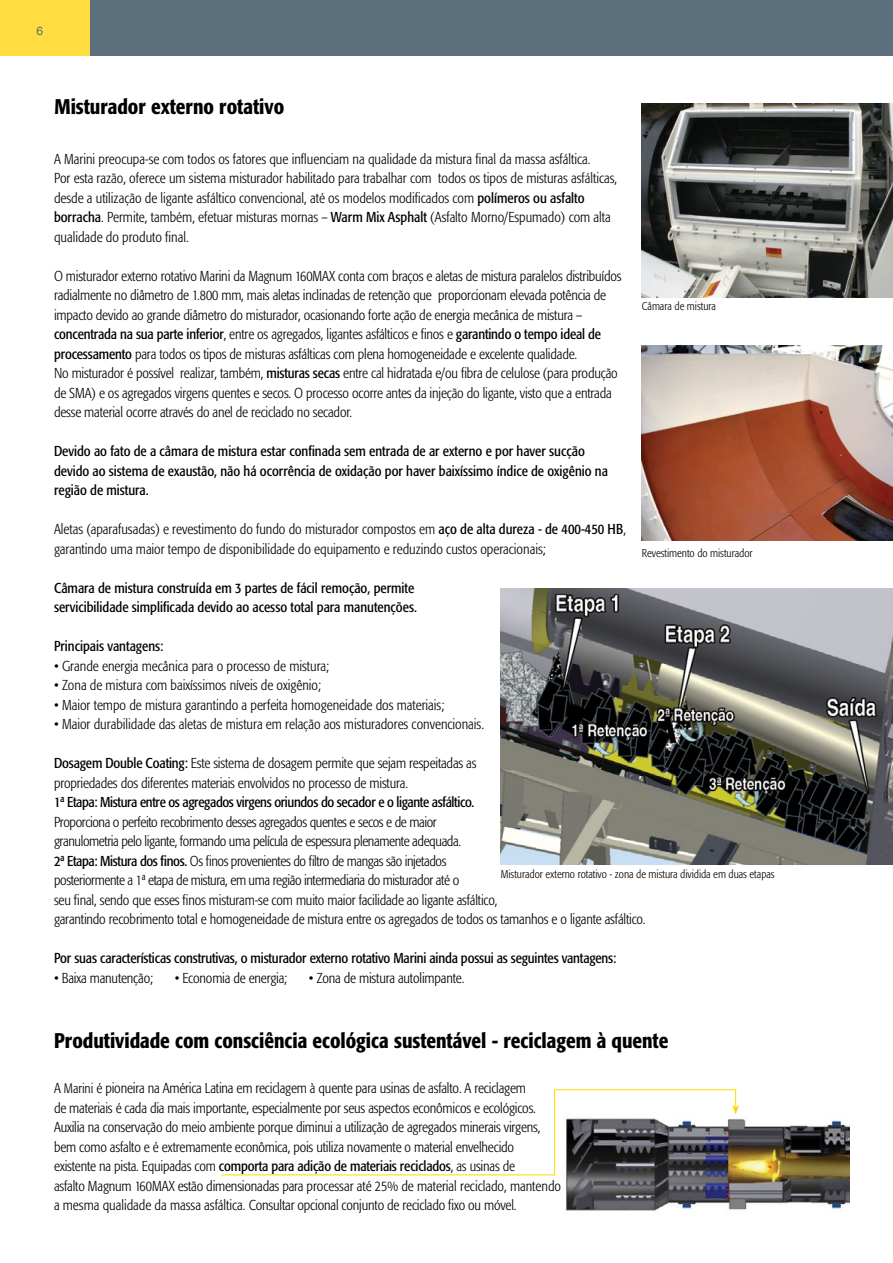
<style>
.page{position:relative;width:893px;height:1263px;background:#fff}
.page>*{position:absolute;margin:0;border:0;box-sizing:border-box;transform-origin:0 0}
.t1{font:500 condensed 21px "Formata";color:#000}
.t2{font:300 condensed 14.25px/19.5px "Formata";letter-spacing:-.01em;color:#000}
.t3{font:condensed 14.25px/19.5px "Formata";color:#000}
.t4{font:condensed 14.25px "Formata";letter-spacing:-.025em;color:#000}
.t5{font:12px "Helvetica Neue";color:#5c6f7c}
.t6{font:300 condensed 11.25px "Formata";color:#000}
.s1{font-weight:400}
.s2{font-size:13.5px}
</style>
<div class="page">
<div style="left:0;top:0;width:90px;height:56px;background:#ffdc40"></div>
<div style="left:90px;top:0;width:803px;height:56px;background:#5c6f7c"></div>
<img style="left:642px;top:345px;width:251px;height:196px">
<img style="left:642px;top:104px;width:251px;height:193px">
<img style="left:501px;top:588px;width:392px;height:276px">
<img style="left:566px;top:1119px;width:284px;height:92px">
<svg style="left:221px;top:1089px;width:518px;height:87px"></svg>
<p class="t5" style="left:36px;top:22px;width:8px">6</p>
<h1 class="t1" style="left:55px;top:94px;width:231px">Misturador externo rotativo</h1>
<p class="t2" style="left:54px;top:149px;width:565px">A Marini preocupa-se com todos os fatores que influenciam na qualidade da mistura final da massa asfáltica.<br>Por esta razão, oferece um sistema misturador habilitado para trabalhar com todos os tipos de misturas asfálticas, desde a utilização de ligante asfáltico convencional, até os modelos modificados com <span class="s1">polímeros ou asfalto borracha</span>. Permite, também, efetuar misturas mornas – <span class="s1">Warm Mix Asphalt</span> (Asfalto Morno/Espumado) com alta qualidade do produto final.</p>
<p class="t2" style="left:54px;top:266px;width:569px">O misturador externo rotativo Marini da Magnum 160MAX conta com braços e aletas de mistura paralelos distribuídos radialmente no diâmetro de 1.800 mm, mais aletas inclinadas de retenção que proporcionam elevada potência de impacto devido ao grande diâmetro do misturador, ocasionando forte ação de energia mecânica de mistura – <span class="s1">concentrada na sua parte inferior</span>, entre os agregados, ligantes asfálticos e finos e <span class="s1">garantindo o tempo ideal de processamento</span> para todos os tipos de misturas asfálticas com plena homogeneidade e excelente qualidade.<br>No misturador é possível realizar, também, <span class="s1">misturas secas</span> entre cal hidratada e/ou fibra de celulose (para produção de SMA) e os agregados virgens quentes e secos. O processo ocorre antes da injeção do ligante, visto que a entrada desse material ocorre através do anel de reciclado no secador.</p>
<p class="t3" style="left:54px;top:442px;width:555px">Devido ao fato de a câmara de mistura estar confinada sem entrada de ar externo e por haver sucção devido ao sistema de exaustão, não há ocorrência de oxidação por haver baixíssimo índice de oxigênio na região de mistura.</p>
<p class="t2" style="left:54px;top:520px;width:573px">Aletas (aparafusadas) e revestimento do fundo do misturador compostos em <span class="s1">aço de alta dureza - de 400-450 HB</span>, garantindo uma maior tempo de disponibilidade do equipamento e reduzindo custos operacionais;</p>
<p class="t3" style="left:54px;top:578px;width:365px">Câmara de mistura construída em 3 partes de fácil remoção, permite servicibilidade simplificada devido ao acesso total para manutenções.</p>
<p class="t3" style="left:54px;top:637px;width:111px">Principais vantagens:</p>
<p class="t2" style="left:54px;top:656px;width:277px">• Grande energia mecânica para o processo de mistura;</p>
<p class="t2" style="left:54px;top:676px;width:269px">• Zona de mistura com baixíssimos níveis de oxigênio;</p>
<p class="t2" style="left:54px;top:695px;width:392px">• Maior tempo de mistura garantindo a perfeita homogeneidade dos materiais;</p>
<p class="t2" style="left:54px;top:715px;width:431px">• Maior durabilidade das aletas de mistura em relação aos misturadores convencionais.</p>
<p class="t2" style="left:54px;top:754px;width:424px"><span class="s1">Dosagem Double Coating:</span> Este sistema de dosagem permite que sejam respeitadas as propriedades dos diferentes materiais envolvidos no processo de mistura.</p>
<p class="t4" style="left:54px;top:794px;width:422px">1ª Etapa: Mistura entre os agregados virgens oriundos do secador e o ligante asfáltico.</p>
<p class="t2" style="left:54px;top:812px;width:593px">Proporciona o perfeito recobrimento desses agregados quentes e secos e de maior<br>granulometria pelo ligante, formando uma película de espessura plenamente adequada.<br><span class="s1">2ª Etapa: Mistura dos finos.</span> Os finos provenientes do filtro de mangas são injetados<br>posteriormente a 1ª etapa de mistura, em uma região intermediaria do misturador até o<br>seu final, sendo que esses finos misturam-se com muito maior facilidade ao ligante asfáltico,<br>garantindo recobrimento total e homogeneidade de mistura entre os agregados de todos os tamanhos e o ligante asfáltico.</p>
<p class="t3" style="left:54px;top:949px;width:564px">Por suas características construtivas, o misturador externo rotativo Marini ainda possui as seguintes vantagens:</p>
<p class="t2" style="left:54px;top:968px;width:101px">• Baixa manutenção;</p>
<p class="t2" style="left:175px;top:968px;width:114px">• Economia de energia;</p>
<p class="t2" style="left:309px;top:968px;width:157px">• Zona de mistura autolimpante.</p>
<p class="t6" style="left:642px;top:300px;width:76px">Câmara de mistura</p>
<p class="t6" style="left:642px;top:547px;width:112px">Revestimento do misturador</p>
<p class="t6" style="left:501px;top:868px;width:275px">Misturador externo rotativo - zona de mistura dividida em duas etapas</p>
<h1 class="t1" style="left:54px;top:1028px;width:616px">Produtividade com consciência ecológica sustentável - reciclagem à quente</h1>
<p class="t2" style="left:54px;top:1078px;width:509px">A <span class="s2">Marini</span> é pioneira na América Latina em reciclagem à quente para usinas de asfalto. A reciclagem<br>de materiais é cada dia mais importante, especialmente por seus aspectos econômicos e ecológicos.<br>Auxilia na conservação do meio ambiente porque diminui a utilização de agregados minerais virgens, bem como asfalto e é extremamente econômica, pois utiliza novamente o material envelhecido<br>existente na pista. Equipadas com <span class="s1">comporta para adição de materiais reciclados</span>, as usinas de<br>asfalto Magnum 160MAX estão dimensionadas para processar até 25% de material reciclado, mantendo a mesma qualidade da massa asfáltica. Consultar opcional conjunto de reciclado fixo ou móvel.</p>
</div>
